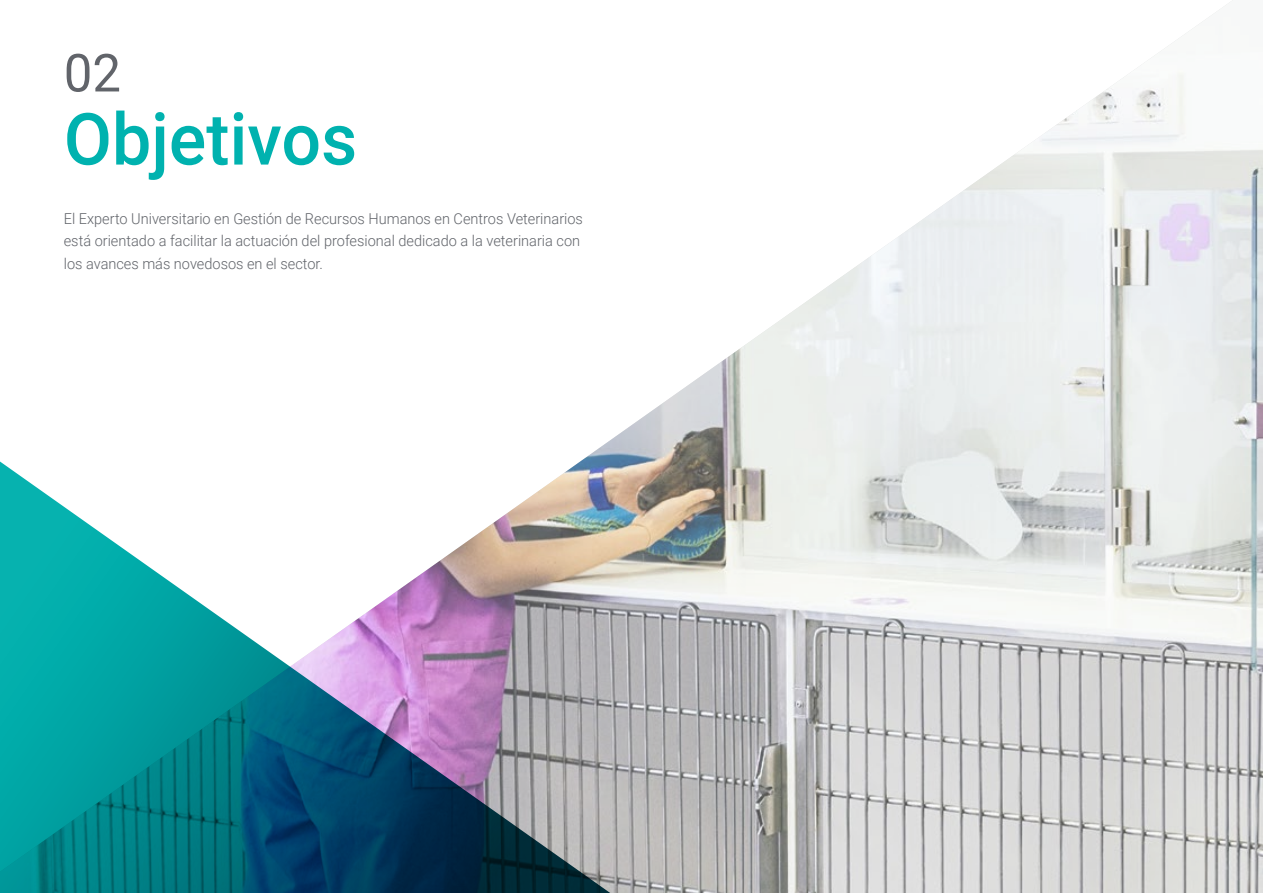
<style>
.page{position:relative;width:1263px;height:893px;background:#fff}
.page>*{position:absolute;margin:0;border:0;box-sizing:border-box;transform-origin:0 0}
.t1{font:500 72px "Roboto";color:#00b2af}
.t2{font:52.5px "Roboto";color:#61646a}
.t3{font:300 15px/22.5px "Roboto";color:#61646a}
</style>
<div class="page">
<img style="left:602px;top:0;width:661px;height:893px">
<svg style="left:0;top:446px;width:640px;height:447px"></svg>
<h2 class="t2" style="left:64px;top:36px;width:59px">02</h2>
<h1 class="t1" style="left:64px;top:89px;width:295px">Objetivos</h1>
<p class="t3" style="left:64px;top:207px;width:521px">El Experto Universitario en Gestión de Recursos Humanos en Centros Veterinarios está orientado a facilitar la actuación del profesional dedicado a la veterinaria con los avances más novedosos en el sector.</p>
</div>
